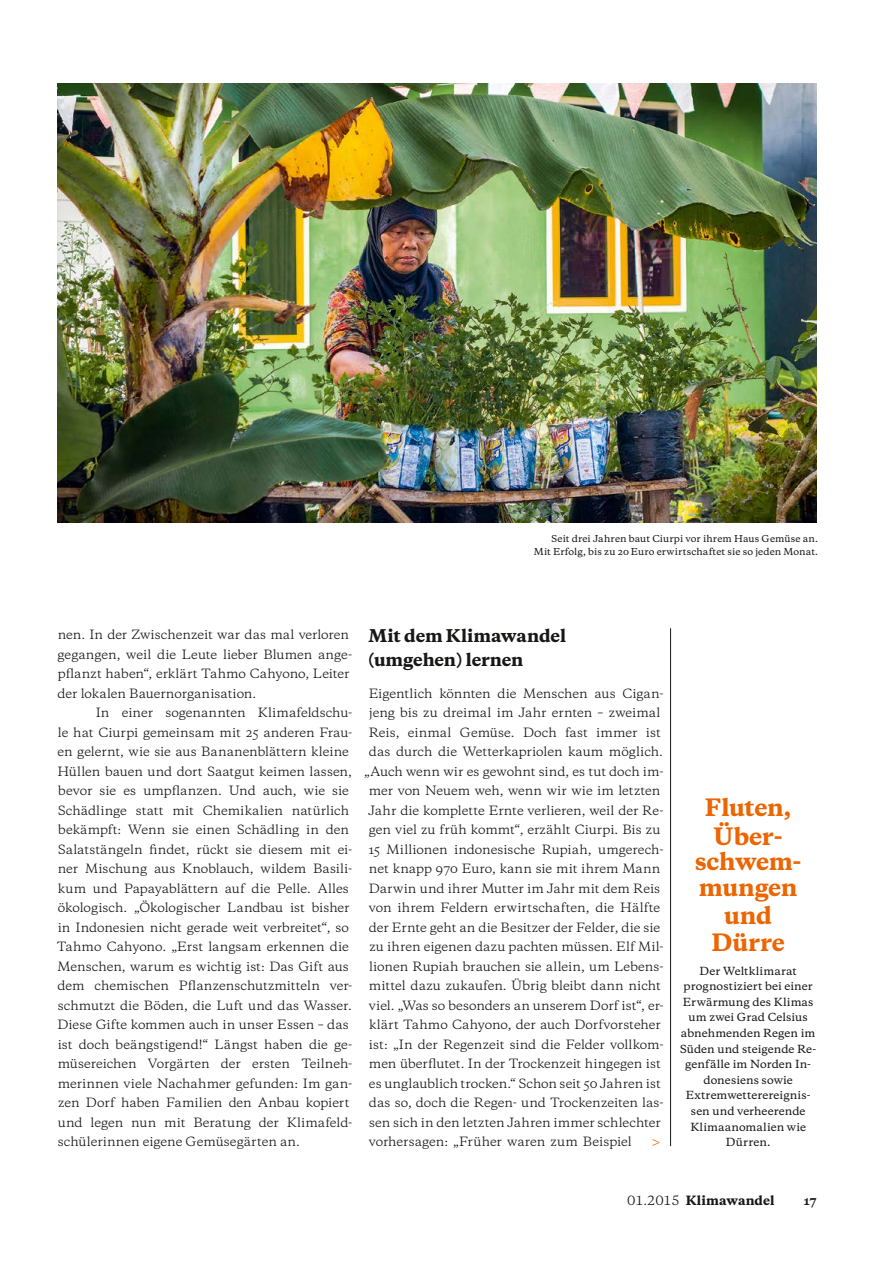
<style>
.page{position:relative;width:893px;height:1263px;background:#fff}
.page>*{position:absolute;margin:0;border:0;box-sizing:border-box;transform-origin:0 0}
.t1{font:800 22.5px/28.5px "Galaxie Copernicus";letter-spacing:-.01em;color:#ec6500;text-align:center}
.t2{font:800 16.5px/24px "Galaxie Copernicus";letter-spacing:-.01em;color:#181716}
.t3{font:12px/19.5px "Galaxie Copernicus";letter-spacing:-.005em;color:#181716}
.t4{font:800 12px "Galaxie Copernicus";letter-spacing:.01em;color:#181716}
.t5{font:700 12px "Galaxie Copernicus";color:#181716}
.t6{font:500 12px "Galaxie Copernicus";color:#ec6500}
.t7{font:500 10.5px/15.6px "Galaxie Copernicus";letter-spacing:.005em;color:#181716;text-align:center}
.t8{font:500 9px/13px "Galaxie Copernicus";letter-spacing:.015em;color:#181716;text-align:right}
.s1{font-weight:400}
</style>
<div class="page">
<hr style="left:670px;top:628px;width:1px;height:518px;background:#181716">
<img style="left:57px;top:83px;width:759px;height:439px">
<p class="t8" style="left:534px;top:532px;width:286px">Seit drei Jahren baut Ciurpi vor ihrem Haus Gemüse an.<br>Mit Erfolg, bis zu 20 Euro erwirtschaftet sie so jeden Monat.</p>
<p class="t3" style="left:58px;top:625px;width:296px">nen. In der Zwischenzeit war das mal verloren gegangen, weil die Leute lieber Blumen ange&shy;pflanzt haben“, erklärt Tahmo Cahyono, Leiter der lokalen Bauernorganisation.</p>
<p class="t3" style="left:57px;top:703px;width:297px;text-indent:39px">In einer sogenannten Klimafeldschu&shy;le hat Ciurpi gemeinsam mit 25 anderen Frau&shy;en gelernt, wie sie aus Bananenblättern kleine Hüllen bauen und dort Saatgut keimen lassen, bevor sie es umpflanzen. Und auch, wie sie Schädlinge statt mit Chemikalien natürlich bekämpft: Wenn sie einen Schädling in den Salatstängeln findet, rückt sie diesem mit ei&shy;ner Mischung aus Knoblauch, wildem Basili&shy;kum und Papayablättern auf die Pelle. Alles ökologisch. „Ökologischer Landbau ist bisher in Indonesien nicht gerade weit verbreitet“, so Tahmo Cahyono. „Erst langsam erkennen die Menschen, warum es wichtig ist: Das Gift aus dem chemischen Pflanzenschutzmitteln ver&shy;schmutzt die Böden, die Luft und das Wasser.<br>Diese Gifte kommen auch in unser Essen – das ist doch beängstigend!“ Längst haben die ge&shy;müsereichen Vorgärten der ersten Teilneh&shy;merinnen viele Nachahmer gefunden: Im gan&shy;zen Dorf haben Familien den Anbau kopiert und legen nun mit Beratung der Klimafeld&shy;schülerinnen eigene Gemüsegärten an.</p>
<h2 class="t2" style="left:368px;top:624px;width:199px">Mit dem Klimawandel (umgehen) lernen</h2>
<p class="t3" style="left:369px;top:683px;width:296px">Eigentlich könnten die Menschen aus Cigan-</p>
<p class="t3" style="left:369px;top:703px;width:293px">jeng bis zu dreimal im Jahr ernten – zweimal</p>
<p class="t3" style="left:369px;top:722px;width:294px">Reis, einmal Gemüse. Doch fast immer ist</p>
<p class="t3" style="left:369px;top:742px;width:296px">das durch die Wetterkapriolen kaum möglich.</p>
<p class="t3" style="left:364px;top:761px;width:301px">„Auch wenn wir es gewohnt sind, es tut doch im-</p>
<p class="t3" style="left:369px;top:781px;width:293px">mer von Neuem weh, wenn wir wie im letzten</p>
<p class="t3" style="left:369px;top:800px;width:297px">Jahr die komplette Ernte verlieren, weil der Re-</p>
<p class="t3" style="left:369px;top:820px;width:293px">gen viel zu früh kommt“, erzählt Ciurpi. Bis zu</p>
<p class="t3" style="left:368px;top:839px;width:297px">15 Millionen indonesische Rupiah, umgerech-</p>
<p class="t3" style="left:369px;top:859px;width:293px">net knapp 970 Euro, kann sie mit ihrem Mann</p>
<p class="t3" style="left:369px;top:878px;width:293px">Darwin und ihrer Mutter im Jahr mit dem Reis</p>
<p class="t3" style="left:369px;top:898px;width:293px">von ihrem Feldern erwirtschaften, die Hälfte</p>
<p class="t3" style="left:369px;top:917px;width:293px">der Ernte geht an die Besitzer der Felder, die sie</p>
<p class="t3" style="left:369px;top:937px;width:296px">zu ihren eigenen dazu pachten müssen. Elf Mil-</p>
<p class="t3" style="left:369px;top:956px;width:296px">lionen Rupiah brauchen sie allein, um Lebens-</p>
<p class="t3" style="left:369px;top:976px;width:293px">mittel dazu zukaufen. Übrig bleibt dann nicht</p>
<p class="t3" style="left:369px;top:995px;width:296px">viel. „Was so besonders an unserem Dorf ist“, er-</p>
<p class="t3" style="left:369px;top:1015px;width:293px">klärt Tahmo Cahyono, der auch Dorfvorsteher</p>
<p class="t3" style="left:369px;top:1034px;width:296px">ist: „In der Regenzeit sind die Felder vollkom-</p>
<p class="t3" style="left:369px;top:1054px;width:293px">men überflutet. In der Trockenzeit hingegen ist</p>
<p class="t3" style="left:369px;top:1073px;width:293px">es unglaublich trocken.“ Schon seit 50 Jahren ist</p>
<p class="t3" style="left:369px;top:1093px;width:296px">das so, doch die Regen- und Trockenzeiten las-</p>
<p class="t3" style="left:369px;top:1112px;width:293px">sen sich in den letzten Jahren immer schlechter</p>
<p class="t3" style="left:369px;top:1132px;width:264px">vorhersagen: „Früher waren zum Beispiel</p>
<p class="t6" style="left:652px;top:1133px;width:10px">&gt;</p>
<h1 class="t1" style="left:705px;top:794px;width:88px">Fluten,<br>Über-</h1>
<h1 class="t1" style="left:695px;top:849px;width:108px;line-height:25.5px;text-align:left">schwem&shy;mungen</h1>
<h1 class="t1" style="left:711px;top:902px;width:75px;line-height:27px">und<br>Dürre</h1>
<p class="t7" style="left:680px;top:963px;width:138px">Der Weltklimarat prognostiziert bei einer<br>Erwärmung des Klimas um zwei Grad Celsius abnehmenden Regen im<br>Süden und steigende Re&shy;genfälle im Norden In&shy;donesiens sowie<br>Extremwetterereignis&shy;sen und verheerende<br>Klimaanomalien wie<br>Dürren.</p>
<p class="t4" style="left:627px;top:1192px;width:149px"><span class="s1">01.2015</span> Klimawandel</p>
<p class="t5" style="left:803px;top:1192px;width:15px">17</p>
</div>
